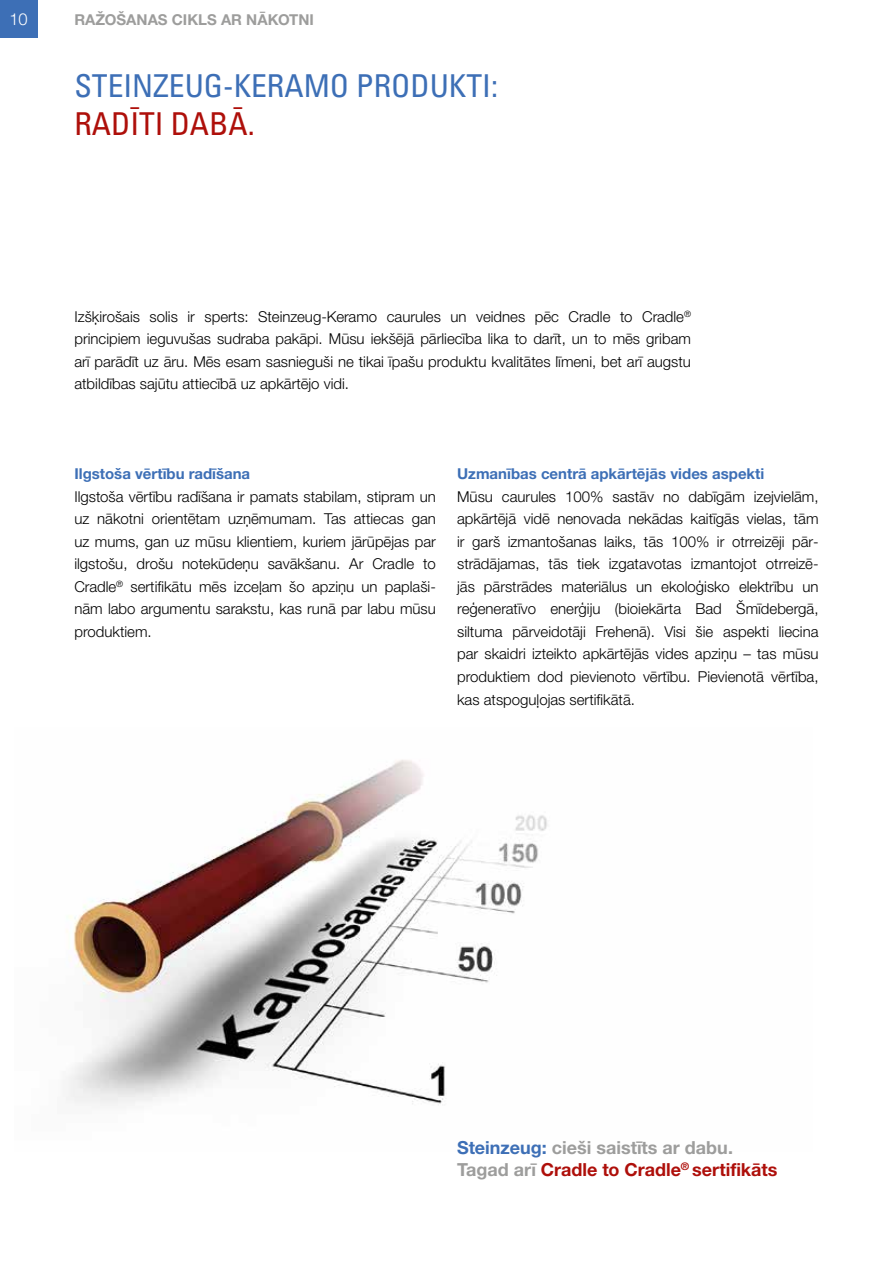
<style>
.page{position:relative;width:893px;height:1263px;background:#fff}
.page>*{position:absolute;margin:0;border:0;box-sizing:border-box;transform-origin:0 0}
.t1{font:condensed 31.5px "Univers LT Pro";color:#3d6fb6}
.t2{font:condensed 31.5px "Univers LT Pro";color:#ae0f0a}
.t3{font:700 18px/22.5px "Helvetica Neue LTW1 G";color:#9d9d9c}
.t4{font:300 16.5px "Helvetica Neue LTW1 G";color:#fff}
.t5{font:300 15px/22.5px "Helvetica Neue LTW1 G";color:#000;text-align:justify}
.t6{font:700 15px "Helvetica Neue LTW1 G";color:#3d6fb6}
.t7{font:700 15px "Helvetica Neue LTW1 G";color:#9d9d9c}
.s1{color:#3d6fb6}
.s2{color:#ae0f0a}
</style>
<div class="page">
<img style="left:66px;top:759px;width:481px;height:347px">
<div style="left:0;top:0;width:37px;height:37px;background:#3d6fb6"></div>
<p class="t4" style="left:9px;top:9px;width:20px">10</p>
<p class="t7" style="left:74px;top:10px;width:241px">RAŽOŠANAS CIKLS AR NĀKOTNI</p>
<h1 class="t1" style="left:74px;top:66px;width:425px">STEINZEUG-KERAMO PRODUKTI:</h1>
<h1 class="t2" style="left:74px;top:104px;width:182px">RADĪTI DABĀ.</h1>
<p class="t5" style="left:74px;top:305px;width:618px">Izšķirošais solis ir sperts: Steinzeug-Keramo caurules un veidnes pēc Cradle to Cradle<sup>® </sup>principiem ieguvušas sudraba pakāpi. Mūsu iekšējā pārliecība lika to darīt, un to mēs gribam arī parādīt uz āru. Mēs esam sasnieguši ne tikai īpašu produktu kvalitātes līmeni, bet arī augstu atbildības sajūtu attiecībā uz apkārtējo vidi.</p>
<p class="t6" style="left:74px;top:465px;width:177px">Ilgstoša vērtību radīšana</p>
<p class="t5" style="left:74px;top:485px;width:363px">Ilgstoša vērtību radīšana ir pamats stabilam, stipram un uz nākotni orientētam uzņēmumam. Tas attiecas gan uz mums, gan uz mūsu klientiem, kuriem jārūpējas par ilgstošu, drošu notekūdeņu savākšanu. Ar Cradle to Cradle<sup>®</sup> sertifikātu mēs izceļam šo apziņu un paplaši&shy;nām labo argumentu sarakstu, kas runā par labu mūsu produktiem.</p>
<p class="t6" style="left:457px;top:465px;width:309px">Uzmanības centrā apkārtējās vides aspekti</p>
<p class="t5" style="left:457px;top:485px;width:363px">Mūsu caurules 100% sastāv no dabīgām izejvielām, apkārtējā vidē nenovada nekādas kaitīgās vielas, tām ir garš izmantošanas laiks, tās 100% ir otrreizēji pār&shy;strādājamas, tās tiek izgatavotas izmantojot otrreizē&shy;jās pārstrādes materiālus un ekoloģisko elektrību un reģeneratīvo enerģiju (bioiekārta Bad Šmīdebergā, siltuma pārveidotāji Frehenā). Visi šie aspekti liecina par skaidri izteikto apkārtējās vides apziņu – tas mūsu produktiem dod pievienoto vērtību. Pievienotā vērtība, kas atspoguļojas sertifikātā.</p>
<p class="t3" style="left:457px;top:1136px;width:322px"><span class="s1">Steinzeug:</span> cieši saistīts ar dabu.<br>Tagad arī <span class="s2">Cradle to Cradle</span><sup>®</sup> <span class="s2">sertifikāts</span></p>
</div>
